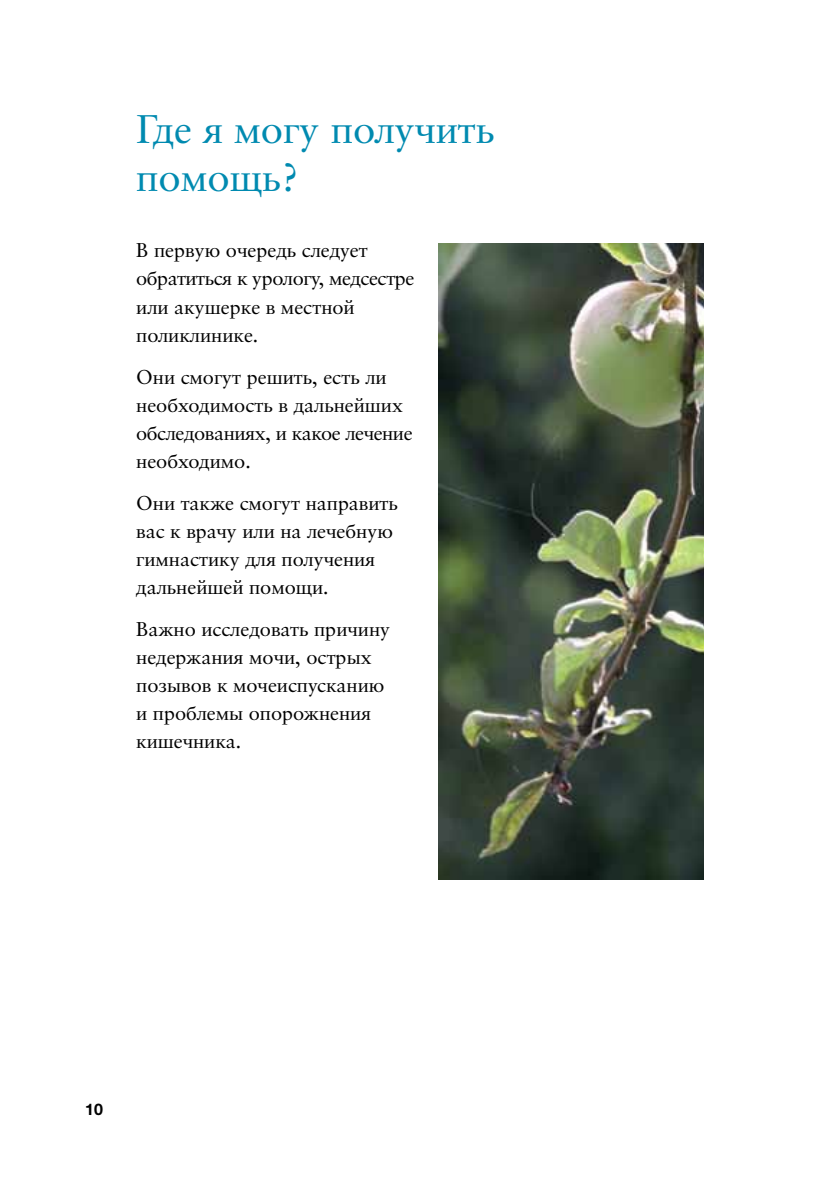
<style>
.page{position:relative;width:840px;height:1191px;background:#fff}
.page>*{position:absolute;margin:0;border:0;box-sizing:border-box;transform-origin:0 0}
.t1{font:40px/48px "Sabon Cyr";color:#008ab0}
.t2{font:20px/28px "Sabon Cyr";color:#000}
.t3{font:700 16px "Helvetica Neue LT Std";color:#000}
</style>
<div class="page">
<img style="left:438px;top:244px;width:265px;height:635px">
<h1 class="t1" style="left:136px;top:106px;width:359px">Где я могу получить помощь?</h1>
<p class="t2" style="left:136px;top:237px;width:279px">В первую очередь следует обратиться к урологу, медсестре или акушерке в местной поликлинике.</p>
<p class="t2" style="left:136px;top:363px;width:278px">Они смогут решить, есть ли необходимость в дальнейших обследованиях, и какое лечение необходимо.</p>
<p class="t2" style="left:136px;top:489px;width:263px">Они также смогут направить вас к врачу или на лечебную гимнастику для получения дальнейшей помощи.</p>
<p class="t2" style="left:136px;top:615px;width:255px">Важно исследовать причину недержания мочи, острых позывов к мочеиспусканию и проблемы опорожнения кишечника.</p>
<p class="t3" style="left:85px;top:1099px;width:19px">10</p>
</div>
